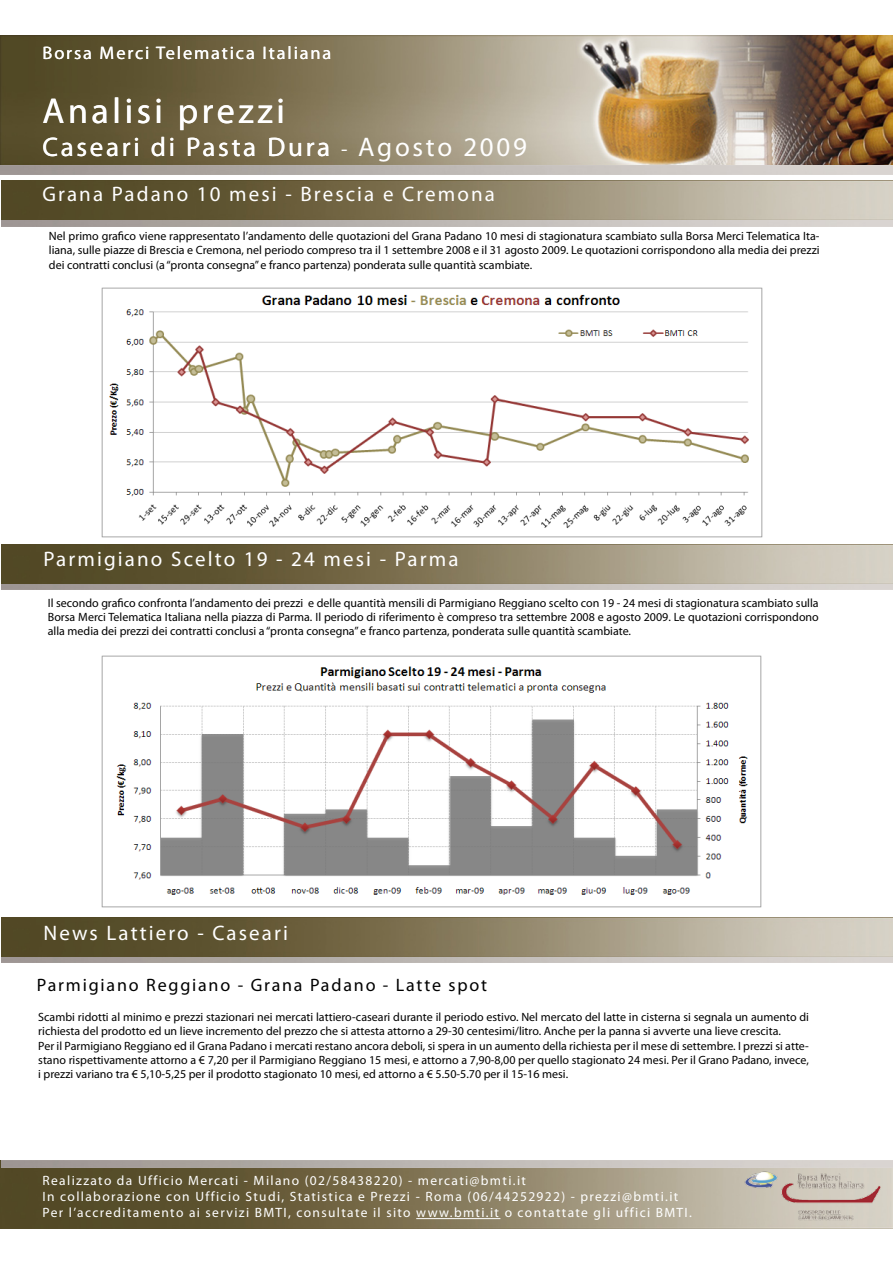
<style>
.page{position:relative;width:893px;height:1263px;background:#fff}
.page>*{position:absolute;margin:0;border:0;box-sizing:border-box;transform-origin:0 0}
.t1{font:36px "Myriad Pro";letter-spacing:.1em;color:#fff}
.t2{font:27px "Myriad Pro";letter-spacing:.1em;color:#fff}
.t3{font:21px "Myriad Pro";letter-spacing:.1em;color:#fff}
.t4{font:18.15px "Myriad Pro";letter-spacing:.1em;color:#fff}
.t5{font:18px "Myriad Pro";letter-spacing:.1em;color:#000}
.t6{font:13.5px/16.2px "Myriad Pro";letter-spacing:.1em;color:#fff}
.t7{font:12px/14.4px "Myriad Pro";color:#000;text-align:justify}
.s1{font-size:21px}
</style>
<div class="page">
<img style="left:0;top:35px;width:893px;height:139px">
<img style="left:1px;top:917px;width:892px;height:45px">
<img style="left:1px;top:181px;width:892px;height:46px">
<img style="left:1px;top:544px;width:892px;height:45px">
<img style="left:101px;top:288px;width:662px;height:250px">
<img style="left:0;top:1161px;width:893px;height:67px">
<hr style="left:416px;top:1218px;width:84px;height:1px;background:#fff">
<img style="left:740px;top:1167px;width:146px;height:58px">
<img style="left:1px;top:1160px;width:892px;height:7px">
<img style="left:101px;top:656px;width:661px;height:252px">
<h3 class="t4" style="left:43px;top:41px;width:290px">Borsa Merci Telematica Italiana</h3>
<h1 class="t1" style="left:43px;top:89px;width:244px">Analisi prezzi</h1>
<h2 class="t2" style="left:43px;top:130px;width:486px">Caseari di Pasta Dura <span class="s1">-</span> Agosto 2009</h2>
<h3 class="t3" style="left:43px;top:181px;width:454px">Grana Padano 10 mesi - Brescia e Cremona</h3>
<p class="t7" style="left:49px;top:228px;width:772px">Nel primo grafico viene rappresentato l’andamento delle quotazioni del Grana Padano 10 mesi di stagionatura scambiato sulla Borsa Merci Telematica Ita&shy;liana, sulle piazze di Brescia e Cremona, nel periodo compreso tra il 1 settembre 2008 e il 31 agosto 2009. Le quotazioni corrispondono alla media dei prezzi dei contratti conclusi (a “pronta consegna” e franco partenza) ponderata sulle quantità scambiate.</p>
<h3 class="t3" style="left:44px;top:546px;width:417px">Parmigiano Scelto 19 - 24 mesi - Parma</h3>
<p class="t7" style="left:48px;top:595px;width:772px">Il secondo grafico confronta l’andamento dei prezzi e delle quantità mensili di Parmigiano Reggiano scelto con 19 - 24 mesi di stagionatura scambiato sulla Borsa Merci Telematica Italiana nella piazza di Parma. Il periodo di riferimento è compreso tra settembre 2008 e agosto 2009. Le quotazioni corrispondono alla media dei prezzi dei contratti conclusi a “pronta consegna” e franco partenza, ponderata sulle quantità scambiate.</p>
<h3 class="t3" style="left:44px;top:919px;width:246px">News Lattiero - Caseari</h3>
<h3 class="t5" style="left:37px;top:973px;width:452px">Parmigiano Reggiano - Grana Padano - Latte spot</h3>
<p class="t7" style="left:38px;top:1009px;width:772px;text-align:left">Scambi ridotti al minimo e prezzi stazionari nei mercati lattiero-caseari durante il periodo estivo. Nel mercato del latte in cisterna si segnala un aumento di richiesta del prodotto ed un lieve incremento del prezzo che si attesta attorno a 29-30 centesimi/litro. Anche per la panna si avverte una lieve crescita.<br>Per il Parmigiano Reggiano ed il Grana Padano i mercati restano ancora deboli, si spera in un aumento della richiesta per il mese di settembre. I prezzi si atte&shy;stano rispettivamente attorno a € 7,20 per il Parmigiano Reggiano 15 mesi, e attorno a 7,90-8,00 per quello stagionato 24 mesi. Per il Grano Padano, invece, i prezzi variano tra € 5,10-5,25 per il prodotto stagionato 10 mesi, ed attorno a € 5.50-5.70 per il 15-16 mesi.</p>
<p class="t6" style="left:43px;top:1172px;width:651px">Realizzato da Ufficio Mercati - Milano (02/58438220) - mercati@bmti.it<br>In collaborazione con Ufficio Studi, Statistica e Prezzi - Roma (06/44252922) - prezzi@bmti.it<br>Per l’accreditamento ai servizi BMTI, consultate il sito www.bmti.it o contattate gli uffici BMTI.</p>
</div>
